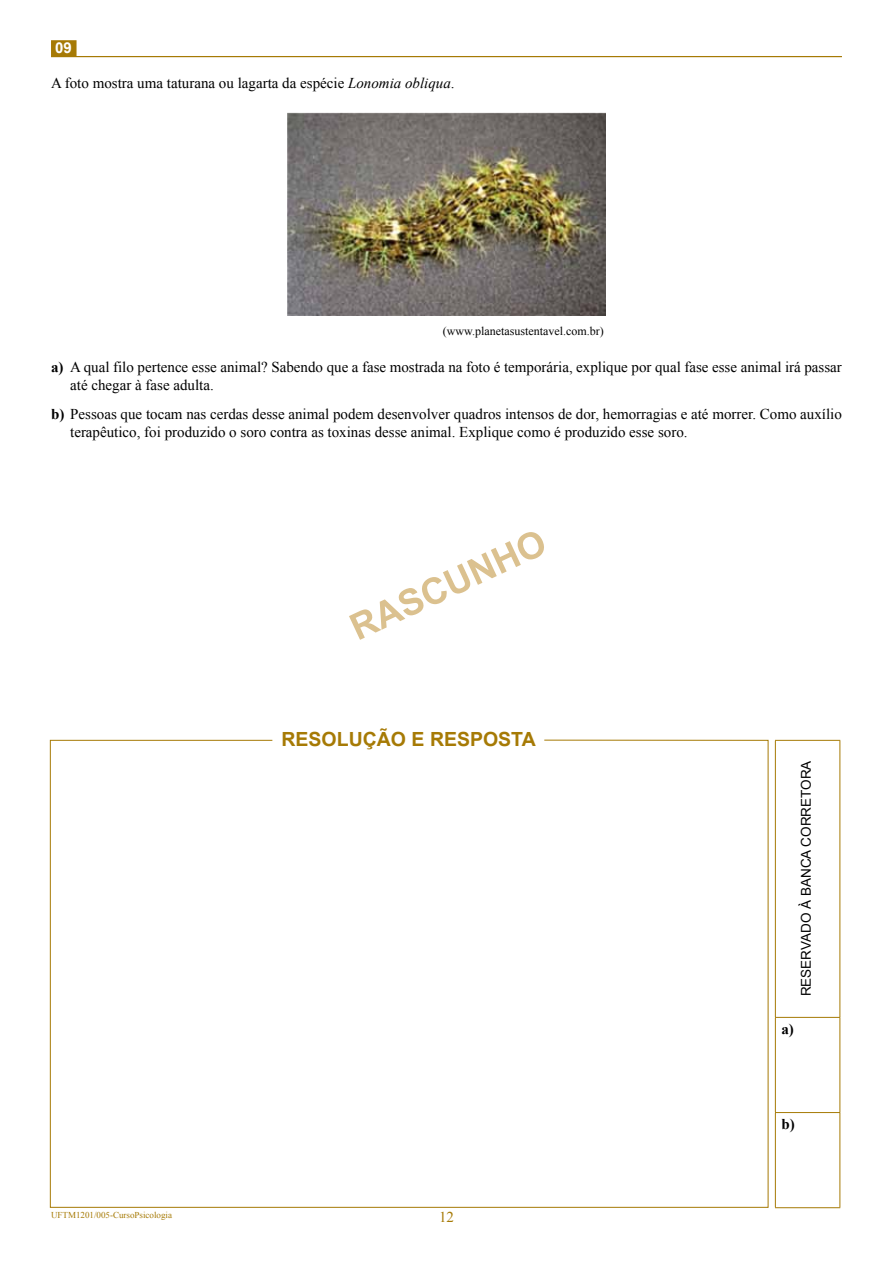
<style>
.page{position:relative;width:893px;height:1263px;background:#fff}
.page>*{position:absolute;margin:0;border:0;box-sizing:border-box;transform-origin:0 0}
.t1{font:700 19.5px "Arial";color:#a67a05}
.t2{font:15px/18px "Times New Roman";color:#000}
.t3{font:700 15px "Times New Roman";color:#000}
.t4{font:15px "Times New Roman";color:#a67a05}
.t5{font:700 15px "Arial";color:#fff}
.t6{font:13.5px "Arial";color:#000}
.t7{font:12px "Times New Roman";color:#000}
.t8{font:9px "Times New Roman";color:#a67a05}
.s1{font-style:italic}
.s2{font-weight:700}
</style>
<div class="page">
<hr style="left:775px;top:740px;width:65px;height:1px;background:#a67a05">
<hr style="left:775px;top:741px;width:1px;height:276px;background:#a67a05">
<hr style="left:839px;top:741px;width:1px;height:276px;background:#a67a05">
<hr style="left:775px;top:1017px;width:65px;height:1px;background:#a67a05">
<hr style="left:775px;top:1018px;width:1px;height:94px;background:#a67a05">
<hr style="left:839px;top:1018px;width:1px;height:94px;background:#a67a05">
<hr style="left:775px;top:1112px;width:65px;height:1px;background:#a67a05">
<hr style="left:775px;top:1113px;width:1px;height:94px;background:#a67a05">
<hr style="left:839px;top:1113px;width:1px;height:94px;background:#a67a05">
<hr style="left:775px;top:1207px;width:65px;height:1px;background:#a67a05">
<svg style="left:50px;top:739px;width:719px;height:469px"></svg>
<div style="left:51px;top:40px;width:26px;height:16px;background:#a67a05"></div>
<hr style="left:51px;top:56px;width:791px;height:1px;background:#a67a05">
<img style="left:287px;top:113px;width:319px;height:203px">
<svg style="left:349px;top:532px;width:195px;height:108px"></svg>
<p class="t5" style="left:55px;top:38px;width:18px">09</p>
<p class="t2" style="left:51px;top:74px;width:405px">A foto mostra uma taturana ou lagarta da espécie <span class="s1">Lonomia obliqua</span>.</p>
<p class="t7" style="left:443px;top:323px;width:162px">(www.planetasustentavel.com.br)</p>
<p class="t2" style="left:70px;top:358px;width:773px;text-indent:-19px"><span class="s2">a)</span> A qual filo pertence esse animal? Sabendo que a fase mostrada na foto é temporária, explique por qual fase esse animal irá passar até chegar à fase adulta.</p>
<p class="t2" style="left:70px;top:405px;width:773px;text-indent:-19px"><span class="s2">b)</span> Pessoas que tocam nas cerdas desse animal podem desenvolver quadros intensos de dor, hemorragias e até morrer. Como auxílio terapêutico, foi produzido o soro contra as toxinas desse animal. Explique como é produzido esse soro.</p>
<h1 class="t1" style="left:282px;top:726px;width:163px">RESOLUÇÃO E RES</h1>
<h1 class="t1" style="left:470px;top:726px;width:67px">POSTA</h1>
<p class="t8" style="left:51px;top:1209px;width:123px">UFTM1201/005-CursoPsicologia</p>
<p class="t4" style="left:439px;top:1207px;width:16px">12</p>
<p class="t6" style="left:797px;top:996px;width:237px;rotate:-90deg">RESERVADO À BANCA CORRETORA</p>
<p class="t3" style="left:781px;top:1018px;width:14px">a)</p>
<p class="t3" style="left:781px;top:1113px;width:15px">b)</p>
</div>
